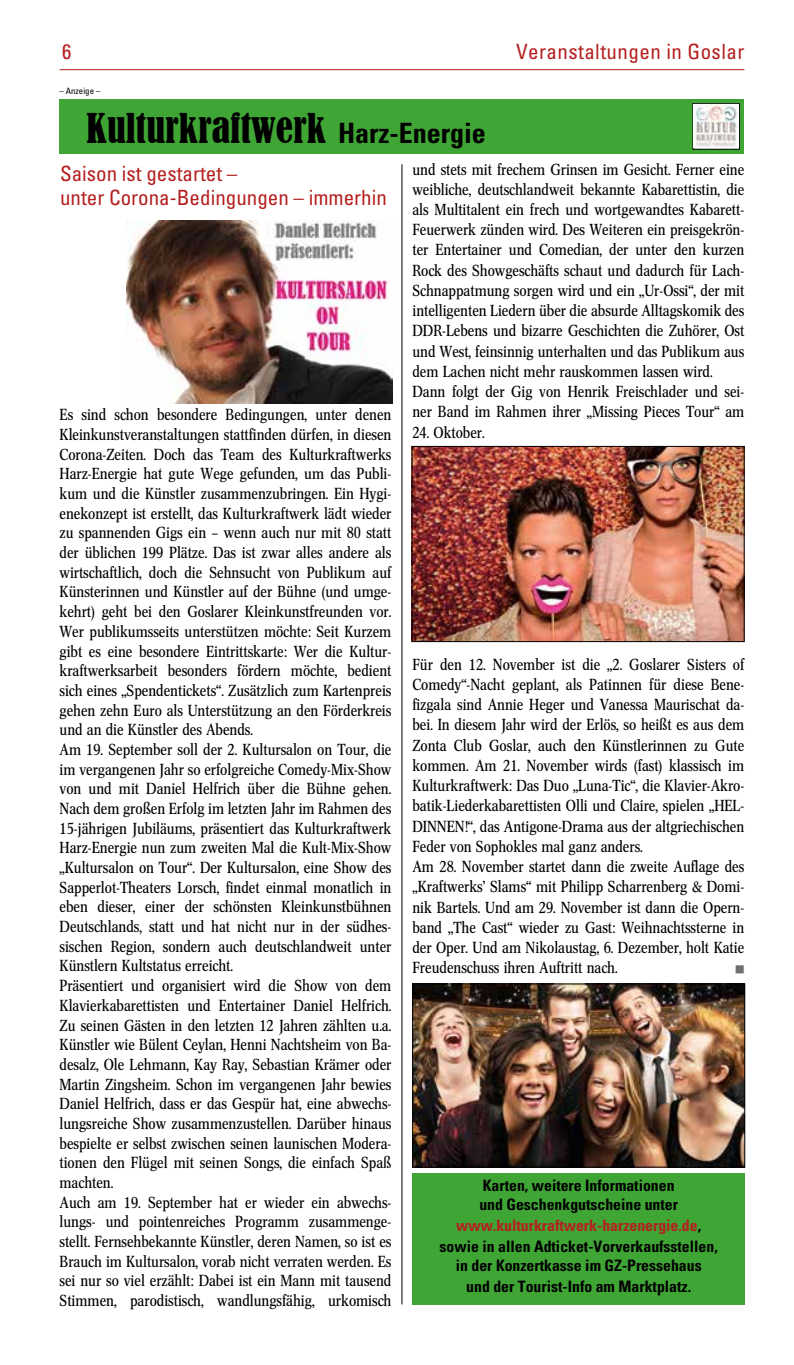
<style>
.page{position:relative;width:794px;height:1365px;background:#fff}
.page>*{position:absolute;margin:0;border:0;box-sizing:border-box;transform-origin:0 0}
.t1{font:condensed 38.5px "Bernard";color:#000}
.t2{font:condensed 21px/24.2px "Univers";color:#b51f1f}
.t3{font:condensed 21px "Univers";letter-spacing:.02em;color:#b51f1f}
.t4{font:15.75px/19.6px "Concorde Nova";letter-spacing:-.005em;color:#000}
.t5{font:700 condensed 15.75px/20.7px "Univers";color:#000;text-align:center}
.t6{font:condensed 8.75px "Univers";color:#000}
.t7{font:8.75px "Zapf Dingbats IT Cby BT";color:#706f6f}
.s1{font-family:"Univers";font-weight:700;font-size:28px}
.s2{color:#b51f1f}
</style>
<div class="page">
<hr style="left:60px;top:69px;width:684px;height:1px;background:#b51f1f">
<img style="left:414px;top:448px;width:328px;height:191px">
<div style="left:412px;top:446px;width:332px;height:195px;border:1px solid #000"></div>
<img style="left:126px;top:221px;width:266px;height:182px">
<img style="left:414px;top:985px;width:329px;height:180px">
<div style="left:412px;top:983px;width:333px;height:184px;border:1px solid #000"></div>
<div style="left:60px;top:99px;width:684px;height:55px;background:#3fa535"></div>
<svg style="left:692px;top:103px;width:48px;height:47px"></svg>
<div style="left:692px;top:103px;width:47px;height:46px;border:1px solid #000"></div>
<img style="left:693px;top:104px;width:46px;height:44px">
<div style="left:412px;top:1172px;width:333px;height:132px;background:#3fa535"></div>
<hr style="left:402px;top:164px;width:1px;height:1140px;background:#000">
<h2 class="t2" style="left:62px;top:39px;width:11px">6</h2>
<p class="t6" style="left:60px;top:86px;width:42px">– Anzeige –</p>
<h2 class="t3" style="left:516px;top:38px;width:230px">Veranstaltungen in Goslar</h2>
<h1 class="t1" style="left:87px;top:106px;width:401px">Kulturkraftwerk <span class="s1">Harz-Energie</span></h1>
<h2 class="t2" style="left:60px;top:161px;width:328px">Saison ist gestartet –<br>unter Corona-Bedingungen – immerhin</h2>
<p class="t4" style="left:412px;top:159px;width:333px;line-height:20.3px">und stets mit frechem Grinsen im Gesicht. Ferner eine weibliche, deutschlandweit bekannte Kabarettistin, die als Multitalent ein frech und wortgewandtes Kabarett-Feuerwerk zünden wird. Des Weiteren ein preisgekrön&shy;ter Entertainer und Comedian, der unter den kurzen Rock des Showgeschäfts schaut und dadurch für Lach-Schnappatmung sorgen wird und ein „Ur-Ossi“, der mit intelligenten Liedern über die absurde Alltagskomik des DDR-Lebens und bizarre Geschichten die Zuhörer, Ost und West, feinsinnig unterhalten und das Publikum aus dem Lachen nicht mehr rauskommen lassen wird.<br>Dann folgt der Gig von Henrik Freischlader und sei&shy;ner Band im Rahmen ihrer „Missing Pieces Tour“ am</p>
<p class="t4" style="left:412px;top:422px;width:74px">24. Oktober.</p>
<p class="t4" style="left:60px;top:405px;width:333px">Es sind schon besondere Bedingungen, unter denen Kleinkunstveranstaltungen stattfinden dürfen, in diesen Corona-Zeiten. Doch das Team des Kulturkraftwerks Harz-Energie hat gute Wege gefunden, um das Publi&shy;kum und die Künstler zusammenzubringen. Ein Hygi&shy;enekonzept ist erstellt, das Kulturkraftwerk lädt wieder zu spannenden Gigs ein – wenn auch nur mit 80 statt der üblichen 199 Plätze. Das ist zwar alles andere als wirtschaftlich, doch die Sehnsucht von Publikum auf Künsterinnen und Künstler auf der Bühne (und umge&shy;kehrt) geht bei den Goslarer Kleinkunstfreunden vor.<br>Wer publikumsseits unterstützen möchte: Seit Kurzem gibt es eine besondere Eintrittskarte: Wer die Kultur&shy;kraftwerksarbeit besonders fördern möchte, bedient sich eines „Spendentickets“. Zusätzlich zum Kartenpreis gehen zehn Euro als Unterstützung an den Förderkreis und an die Künstler des Abends.<br>Am 19. September soll der 2. Kultursalon on Tour, die im vergangenen Jahr so erfolgreiche Comedy-Mix-Show von und mit Daniel Helfrich über die Bühne gehen.<br>Nach dem großen Erfolg im letzten Jahr im Rahmen des 15-jährigen Jubiläums, präsentiert das Kulturkraftwerk Harz-Energie nun zum zweiten Mal die Kult-Mix-Show „Kultursalon on Tour“. Der Kultursalon, eine Show des Sapperlot-Theaters Lorsch, findet einmal monatlich in eben dieser, einer der schönsten Kleinkunstbühnen Deutschlands, statt und hat nicht nur in der südhes&shy;sischen Region, sondern auch deutschlandweit unter Künstlern Kultstatus erreicht.<br>Präsentiert und organisiert wird die Show von dem Klavierkabarettisten und Entertainer Daniel Helfrich.<br>Zu seinen Gästen in den letzten 12 Jahren zählten u.a.<br>Künstler wie Bülent Ceylan, Henni Nachtsheim von Ba&shy;desalz, Ole Lehmann, Kay Ray, Sebastian Krämer oder Martin Zingsheim. Schon im vergangenen Jahr bewies Daniel Helfrich, dass er das Gespür hat, eine abwechs&shy;lungsreiche Show zusammenzustellen. Darüber hinaus bespielte er selbst zwischen seinen launischen Modera&shy;tionen den Flügel mit seinen Songs, die einfach Spaß machten.<br>Auch am 19. September hat er wieder ein abwechs&shy;lungs- und pointenreiches Programm zusammenge&shy;stellt. Fernsehbekannte Künstler, deren Namen, so ist es Brauch im Kultursalon, vorab nicht verraten werden. Es sei nur so viel erzählt: Dabei ist ein Mann mit tausend Stimmen, parodistisch, wandlungsfähig, urkomisch</p>
<p class="t4" style="left:412px;top:654px;width:333px;line-height:20.3px">Für den 12. November ist die „2. Goslarer Sisters of Comedy“-Nacht geplant, als Patinnen für diese Bene&shy;fizgala sind Annie Heger und Vanessa Maurischat da&shy;bei. In diesem Jahr wird der Erlös, so heißt es aus dem Zonta Club Goslar, auch den Künstlerinnen zu Gute kommen. Am 21. November wirds (fast) klassisch im Kulturkraftwerk: Das Duo „Luna-Tic“, die Klavier-Akro&shy;batik-Liederkabarettisten Olli und Claire, spielen „HEL-DINNEN!“, das Antigone-Drama aus der altgriechischen Feder von Sophokles mal ganz anders.<br>Am 28. November startet dann die zweite Auflage des „Kraftwerks’ Slams“ mit Philipp Scharrenberg &amp; Domi&shy;nik Bartels. Und am 29. November ist dann die Opern&shy;band „The Cast“ wieder zu Gast: Weihnachtssterne in der Oper. Und am Nikolaustag, 6. Dezember, holt Katie Freudenschuss ihren Auftritt nach.</p>
<p class="t7" style="left:735px;top:965px;width:10px">■</p>
<p class="t5" style="left:479px;top:1175px;width:200px;line-height:18.9px;text-align:left">Karten, weitere Informationen und Geschenkgutscheine unter</p>
<p class="t5" style="left:439px;top:1214px;width:280px"><span class="s2">www.kulturkraftwerk-harzenergie.de</span>, sowie in allen Adticket-Vorverkaufsstellen,</p>
<p class="t5" style="left:456px;top:1254px;width:247px">in der Konzertkasse im GZ-Pressehaus und der Tourist-Info am Marktplatz.</p>
</div>
